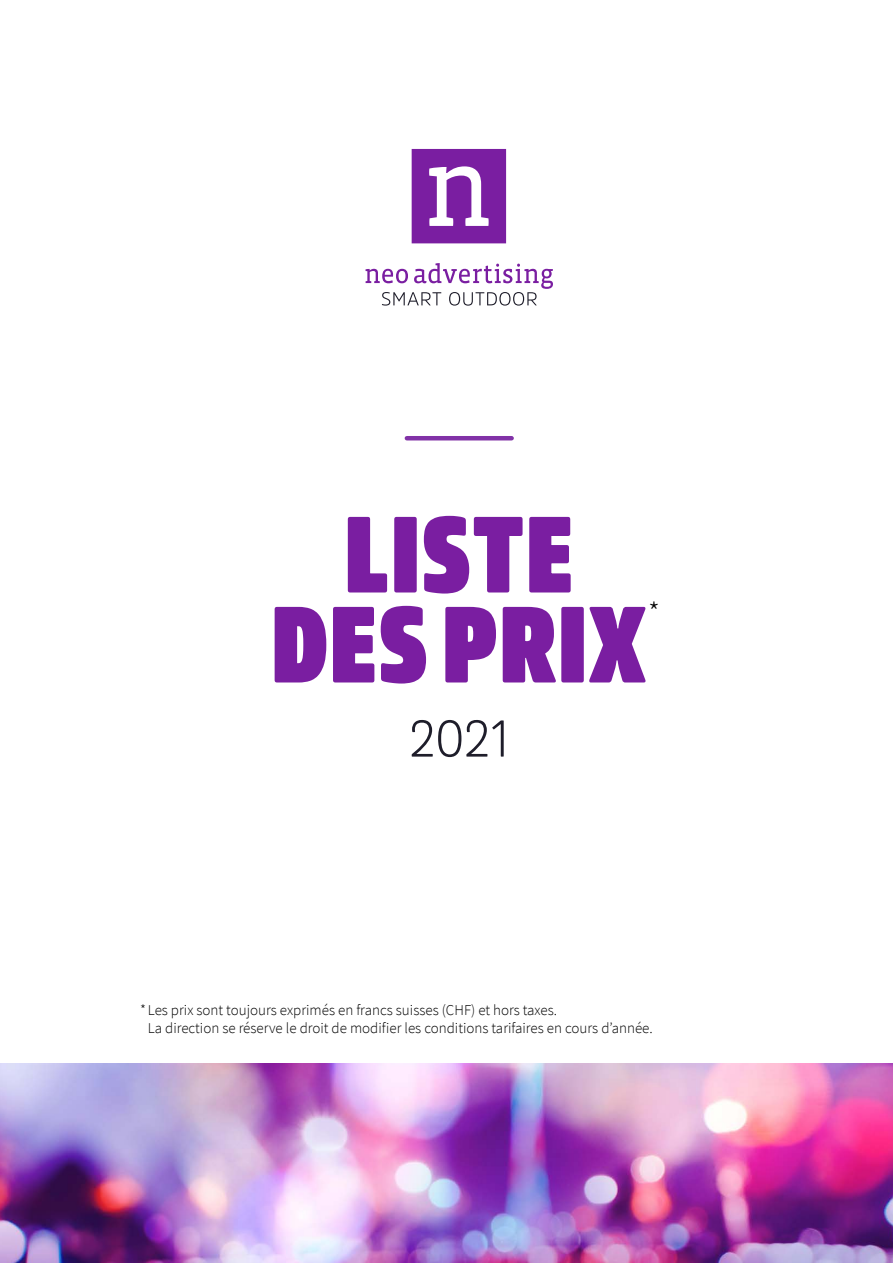
<style>
.page{position:relative;width:893px;height:1263px;background:#fff}
.page>*{position:absolute;margin:0;border:0;box-sizing:border-box;transform-origin:0 0}
.t1{font:105px/90px "Amsi Pro Opt Headline";letter-spacing:.02em;color:#7a1ea1;text-align:center}
.t2{font:300 51.6px "Amsi Pro Narw";color:#1e1d2a}
.t3{font:300 30px "Source Sans Pro";color:#000}
.t4{font:300 15px/18px "Source Sans Pro";color:#000}
</style>
<div class="page">
<svg style="left:365px;top:149px;width:188px;height:157px"></svg>
<img style="left:0;top:1064px;width:893px;height:199px">
<hr style="left:407px;top:436px;width:105px;height:4px;background:#8132a7">
<h1 class="t1" style="left:272px;top:509px;width:376px">LISTE<br>DES PRIX</h1>
<h3 class="t3" style="left:648px;top:594px;width:13px">*</h3>
<h2 class="t2" style="left:409px;top:703px;width:102px">2021</h2>
<p class="t4" style="left:148px;top:1001px;width:506px;text-indent:-8px">*Les prix sont toujours exprimés en francs suisses (CHF) et hors taxes.<br>La direction se réserve le droit de modifier les conditions tarifaires en cours d’année.</p>
</div>
